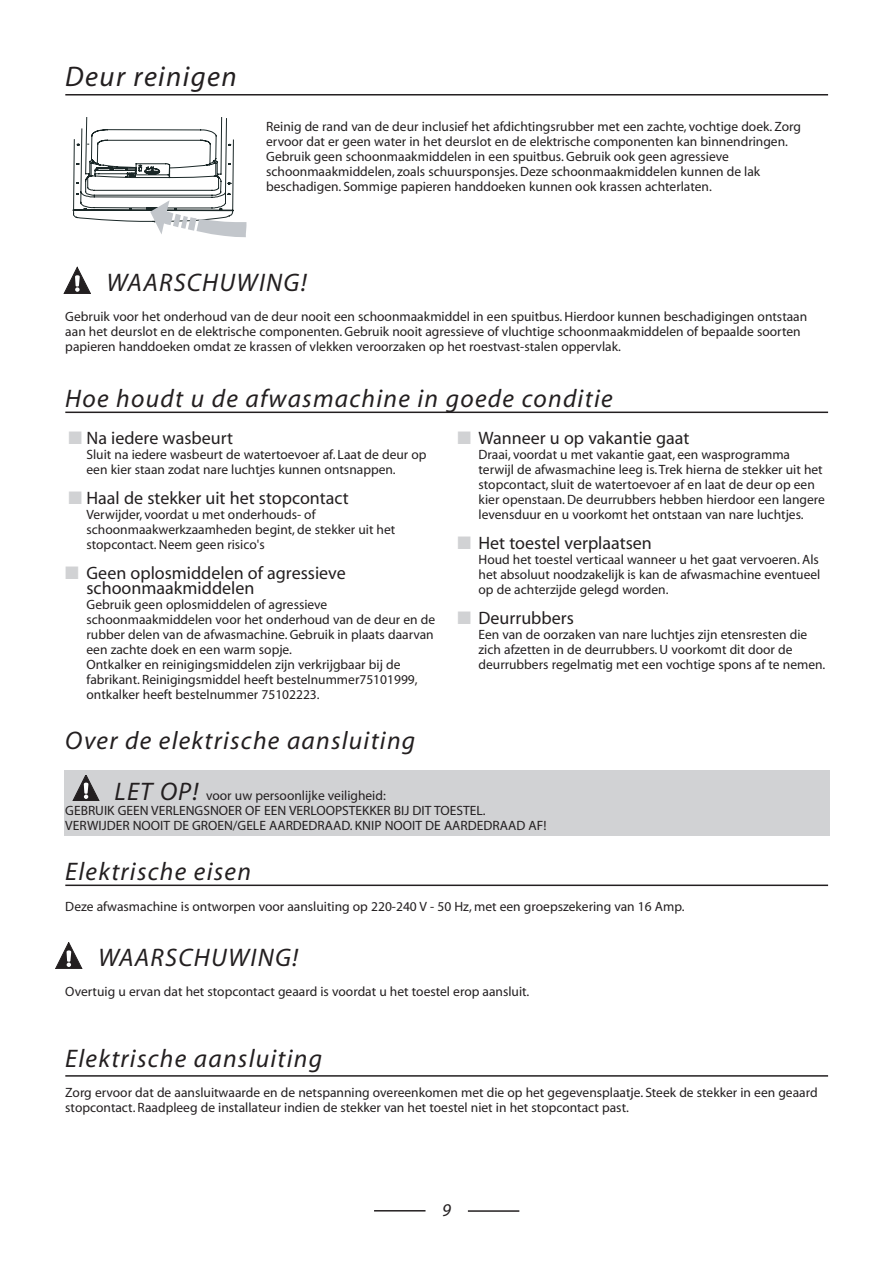
<style>
.page{position:relative;width:893px;height:1263px;background:#fff}
.page>*{position:absolute;margin:0;border:0;box-sizing:border-box;transform-origin:0 0}
.t1{font:italic 28.5px "Myriad";letter-spacing:.05em;color:#231f20}
.t2{font:italic 25.5px "Myriad";letter-spacing:.05em;color:#231f20}
.t3{font:18px/15px "Myriad";color:#231f20}
.t4{font:italic 18px "Myriad";color:#231f20}
.t5{font:13.5px/15px "Myriad";color:#231f20}
.s1{color:#d1d2d4}
.s2{font-style:italic;font-size:25.5px}
</style>
<div class="page">
<hr style="left:374px;top:1210px;width:51px;height:2px;background:#231f20">
<hr style="left:468px;top:1210px;width:51px;height:2px;background:#231f20">
<hr style="left:65px;top:94px;width:763px;height:2px;background:#231f20">
<hr style="left:65px;top:412px;width:763px;height:1px;background:#231f20">
<hr style="left:65px;top:885px;width:763px;height:1px;background:#231f20">
<hr style="left:65px;top:1075px;width:763px;height:2px;background:#231f20">
<svg style="left:73px;top:117px;width:173px;height:120px"></svg>
<div style="left:64px;top:771px;width:765px;height:65px;background:#d1d2d4"></div>
<svg style="left:73px;top:776px;width:26px;height:25px"></svg>
<svg style="left:64px;top:267px;width:27px;height:27px"></svg>
<svg style="left:55px;top:942px;width:27px;height:27px"></svg>
<h1 class="t1" style="left:65px;top:65px;width:173px">Deur reinigen</h1>
<p class="t5" style="left:266px;top:120px;width:536px">Reinig de rand van de deur inclusief het afdichtingsrubber met een zachte, vochtige doek. Zorg ervoor dat er geen water in het deurslot en de elektrische componenten kan binnendringen.<br>Gebruik geen schoonmaakmiddelen in een spuitbus. Gebruik ook geen agressieve schoonmaakmiddelen, zoals schuursponsjes. Deze schoonmaakmiddelen kunnen de lak beschadigen. Sommige papieren handdoeken kunnen ook krassen achterlaten.</p>
<h2 class="t2" style="left:107px;top:273px;width:202px">WAARSCHUWING!</h2>
<p class="t5" style="left:65px;top:310px;width:743px">Gebruik voor het onderhoud van de deur nooit een schoonmaakmiddel in een spuitbus. Hierdoor kunnen beschadigingen ontstaan aan het deurslot en de elektrische componenten. Gebruik nooit agressieve of vluchtige schoonmaakmiddelen of bepaalde soorten papieren handdoeken omdat ze krassen of vlekken veroorzaken op het roestvast-stalen oppervlak.</p>
<h2 class="t2" style="left:65px;top:388px;width:549px">Hoe houdt u de afwasmachine in goede conditie</h2>
<h3 class="t3" style="left:69px;top:432px;width:166px"><span class="s1">■</span> Na iedere wasbeurt</h3>
<p class="t5" style="left:86px;top:448px;width:341px">Sluit na iedere wasbeurt de watertoevoer af. Laat de deur op een kier staan zodat nare luchtjes kunnen ontsnappen.</p>
<h3 class="t3" style="left:69px;top:492px;width:282px"><span class="s1">■</span> Haal de stekker uit het stopcontact</h3>
<p class="t5" style="left:86px;top:508px;width:310px">Verwijder, voordat u met onderhouds- of schoonmaakwerkzaamheden begint, de stekker uit het stopcontact. Neem geen risico's</p>
<h3 class="t3" style="left:86px;top:567px;width:261px;text-indent:-21px"><span class="s1">■</span> Geen oplosmiddelen of agressieve schoonmaakmiddelen</h3>
<p class="t5" style="left:86px;top:598px;width:350px">Gebruik geen oplosmiddelen of agressieve schoonmaakmiddelen voor het onderhoud van de deur en de rubber delen van de afwasmachine. Gebruik in plaats daarvan een zachte doek en een warm sopje.<br>Ontkalker en reinigingsmiddelen zijn verkrijgbaar bij de fabrikant. Reinigingsmiddel heeft bestelnummer75101999, ontkalker heeft bestelnummer 75102223.</p>
<h2 class="t2" style="left:65px;top:731px;width:351px">Over de elektrische aansluiting</h2>
<h3 class="t3" style="left:457px;top:432px;width:234px"><span class="s1">■</span> Wanneer u op vakantie gaat</h3>
<p class="t5" style="left:478px;top:448px;width:348px">Draai, voordat u met vakantie gaat, een wasprogramma terwijl de afwasmachine leeg is. Trek hierna de stekker uit het stopcontact, sluit de watertoevoer af en laat de deur op een kier openstaan. De deurrubbers hebben hierdoor een langere levensduur en u voorkomt het ontstaan van nare luchtjes.</p>
<h3 class="t3" style="left:457px;top:537px;width:196px"><span class="s1">■</span> Het toestel verplaatsen</h3>
<p class="t5" style="left:478px;top:553px;width:343px;text-align:justify">Houd het toestel verticaal wanneer u het gaat vervoeren. Als het absoluut noodzakelijk is kan de afwasmachine eventueel op de achterzijde gelegd worden.</p>
<h3 class="t3" style="left:457px;top:612px;width:118px"><span class="s1">■</span> Deurrubbers</h3>
<p class="t5" style="left:478px;top:628px;width:348px">Een van de oorzaken van nare luchtjes zijn etensresten die zich afzetten in de deurrubbers. U voorkomt dit door de deurrubbers regelmatig met een vochtige spons af te nemen.</p>
<p class="t5" style="left:65px;top:789px;width:482px;text-indent:49px"><span class="s2">LET OP!</span> voor uw persoonlijke veiligheid:<br>GEBRUIK GEEN VERLENGSNOER OF EEN VERLOOPSTEKKER BIJ DIT TOESTEL.<br>VERWIJDER NOOIT DE GROEN/GELE AARDEDRAAD. KNIP NOOIT DE AARDEDRAAD AF!</p>
<h2 class="t2" style="left:65px;top:861px;width:187px">Elektrische eisen</h2>
<p class="t5" style="left:65px;top:900px;width:620px">Deze afwasmachine is ontworpen voor aansluiting op 220-240 V - 50 Hz, met een groepszekering van 16 Amp.</p>
<h2 class="t2" style="left:98px;top:948px;width:202px">WAARSCHUWING!</h2>
<p class="t5" style="left:65px;top:985px;width:465px">Overtuig u ervan dat het stopcontact geaard is voordat u het toestel erop aansluit.</p>
<h2 class="t2" style="left:65px;top:1049px;width:258px">Elektrische aansluiting</h2>
<p class="t5" style="left:65px;top:1086px;width:753px">Zorg ervoor dat de aansluitwaarde en de netspanning overeenkomen met die op het gegevensplaatje. Steek de stekker in een geaard stopcontact. Raadpleeg de installateur indien de stekker van het toestel niet in het stopcontact past.</p>
<h3 class="t4" style="left:442px;top:1203px;width:10px">9</h3>
</div>
